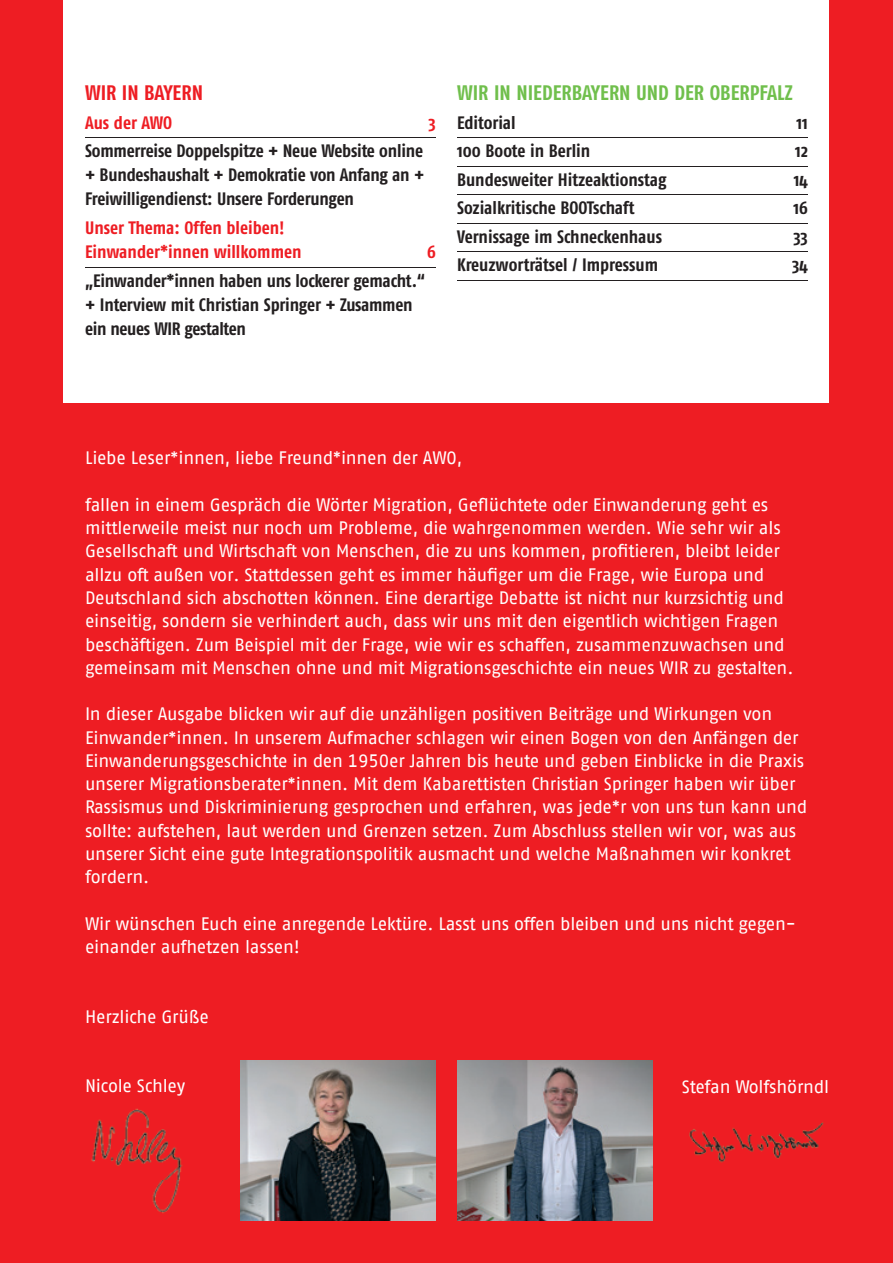
<style>
.page{position:relative;width:893px;height:1263px;background:#ee1d23}
.page>*{position:absolute;margin:0;border:0;box-sizing:border-box;transform-origin:0 0}
.t1{font:700 21px "Fago Co";color:#70bf4c}
.t2{font:700 21px "Fago Co";color:#ee1d23}
.t3{font:18px/23.2px "AWO Fago Office";letter-spacing:-.01em;color:#fff}
.t4{font:700 18px/24px "Fago Co";letter-spacing:-.01em;color:#231f20;text-align:justify}
.t5{font:700 18px/24.8px "Fago Co";color:#ee1d23}
</style>
<div class="page">
<div style="left:64px;top:0;width:765px;height:403px;background:#fff"></div>
<hr style="left:85px;top:137px;width:351px;height:1px;background:#231f20">
<hr style="left:85px;top:267px;width:351px;height:1px;background:#231f20">
<hr style="left:457px;top:137px;width:351px;height:1px;background:#231f20">
<hr style="left:457px;top:166px;width:351px;height:1px;background:#231f20">
<hr style="left:457px;top:194px;width:351px;height:1px;background:#231f20">
<hr style="left:457px;top:223px;width:351px;height:1px;background:#231f20">
<hr style="left:457px;top:251px;width:351px;height:1px;background:#231f20">
<hr style="left:457px;top:280px;width:351px;height:1px;background:#231f20">
<img style="left:240px;top:1060px;width:196px;height:160px">
<img style="left:457px;top:1060px;width:196px;height:160px">
<img style="left:689px;top:1122px;width:135px;height:41px">
<img style="left:91px;top:1108px;width:92px;height:105px">
<p class="t2" style="left:85px;top:81px;width:120px">WIR IN BAYERN</p>
<p class="t5" style="left:85px;top:110px;width:89px">Aus der AWO</p>
<p class="t5" style="left:429px;top:110px;width:9px">3</p>
<p class="t4" style="left:85px;top:139px;width:341px">Sommerreise Doppelspitze + Neue Website online + Bundeshaushalt + Demokratie von Anfang an + Freiwilligendienst: Unsere Forderungen</p>
<p class="t5" style="left:85px;top:215px;width:218px">Unser Thema: Offen bleiben!<br>Einwander*innen willkommen</p>
<p class="t5" style="left:427px;top:239px;width:10px">6</p>
<p class="t4" style="left:85px;top:268px;width:342px;text-align:left">„Einwander*innen haben uns lockerer gemacht.“ + Interview mit Christian Springer + Zusammen ein neues WIR gestalten</p>
<p class="t1" style="left:457px;top:81px;width:338px">WIR IN NIEDERBAYERN UND DER OBERPFALZ</p>
<p class="t4" style="left:457px;top:110px;width:60px">Editorial</p>
<p class="t4" style="left:796px;top:110px;width:13px">11</p>
<p class="t4" style="left:457px;top:139px;width:135px">100 Boote in Berlin</p>
<p class="t4" style="left:795px;top:139px;width:14px">12</p>
<p class="t4" style="left:457px;top:167px;width:211px">Bundesweiter Hitzeaktionstag</p>
<p class="t4" style="left:794px;top:167px;width:16px">14</p>
<p class="t4" style="left:457px;top:196px;width:179px">Sozialkritische BOOTschaft</p>
<p class="t4" style="left:793px;top:196px;width:16px">16</p>
<p class="t4" style="left:457px;top:224px;width:206px">Vernissage im Schneckenhaus</p>
<p class="t4" style="left:793px;top:224px;width:16px">33</p>
<p class="t4" style="left:457px;top:253px;width:202px">Kreuzworträtsel / Impressum</p>
<p class="t4" style="left:792px;top:253px;width:17px">34</p>
<p class="t3" style="left:85px;top:446px;width:379px">Liebe Leser*innen, liebe Freund*innen der AWO,</p>
<p class="t3" style="left:85px;top:493px;width:710px">fallen in einem Gespräch die Wörter Migration, Geflüchtete oder Einwanderung geht es mittlerweile meist nur noch um Probleme, die wahrgenommen werden. Wie sehr wir als Gesellschaft und Wirtschaft von Menschen, die zu uns kommen, profitieren, bleibt leider allzu oft außen vor. Stattdessen geht es immer häufiger um die Frage, wie Europa und Deutschland sich abschotten können. Eine derartige Debatte ist nicht nur kurzsichtig und einseitig, sondern sie verhindert auch, dass wir uns mit den eigentlich wichtigen Fragen beschäftigen. Zum Beispiel mit der Frage, wie wir es schaffen, zusammen zuwachsen und gemeinsam mit Menschen ohne und mit Migrationsgeschichte ein neues WIR zu gestalten.</p>
<p class="t3" style="left:85px;top:702px;width:724px">In dieser Ausgabe blicken wir auf die unzähligen positiven Beiträge und Wirkungen von Einwander*innen. In unserem Aufmacher schlagen wir einen Bogen von den Anfängen der Einwanderungsgeschichte in den 1950er Jahren bis heute und geben Einblicke in die Praxis unserer Migrationsberater*innen. Mit dem Kabarettisten Christian Springer haben wir über Rassismus und Diskriminierung gesprochen und erfahren, was jede*r von uns tun kann und sollte: aufstehen, laut werden und Grenzen setzen. Zum Abschluss stellen wir vor, was aus unserer Sicht eine gute Integrationspolitik ausmacht und welche Maßnahmen wir konkret fordern.</p>
<p class="t3" style="left:85px;top:911px;width:712px">Wir wünschen Euch eine anregende Lektüre. Lasst uns offen bleiben und uns nicht gegen&shy;einander aufhetzen lassen!</p>
<p class="t3" style="left:85px;top:1004px;width:125px">Herzliche Grüße</p>
<p class="t3" style="left:85px;top:1074px;width:102px">Nicole Schley</p>
<p class="t3" style="left:682px;top:1075px;width:149px">Stefan Wolfshörndl</p>
</div>
